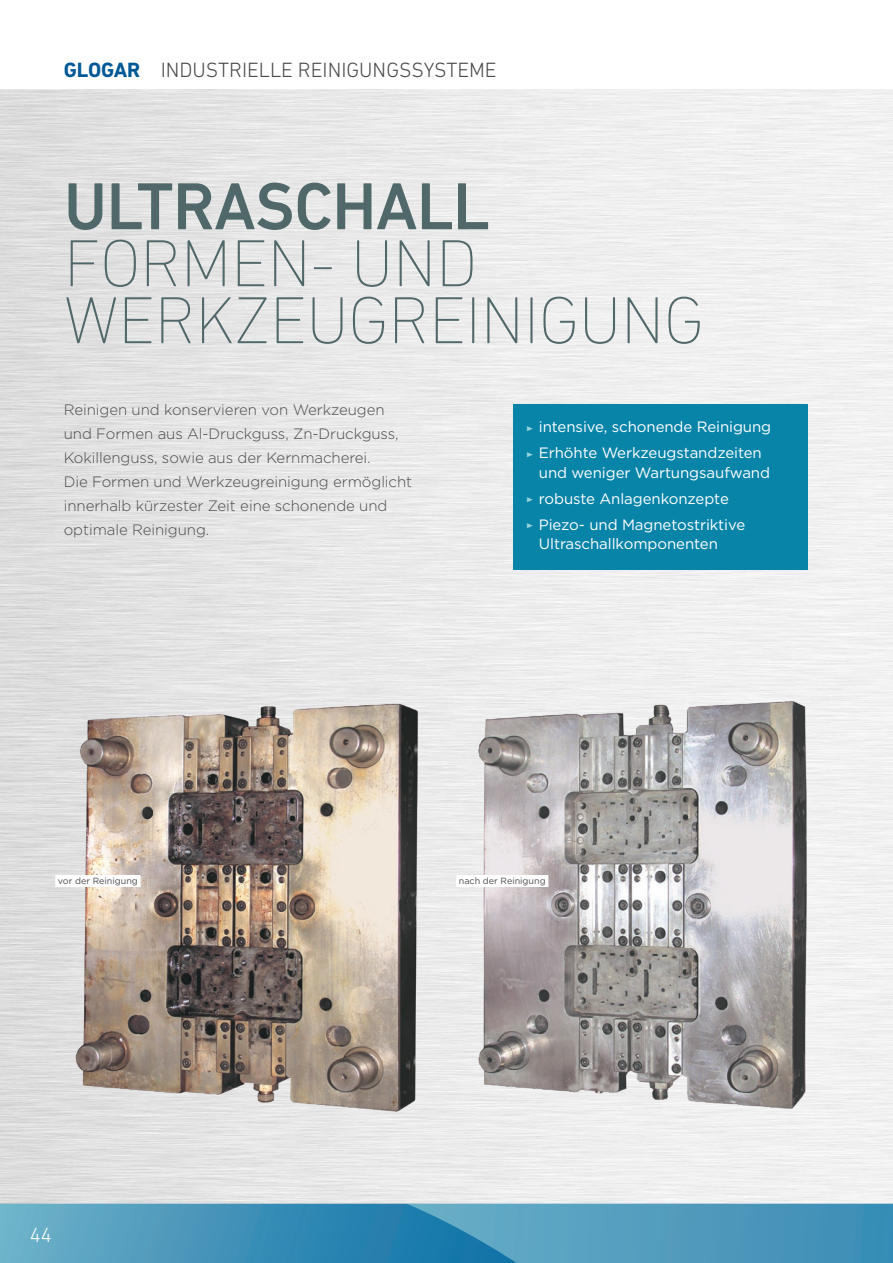
<style>
.page{position:relative;width:893px;height:1263px;background:#fff}
.page>*{position:absolute;margin:0;border:0;box-sizing:border-box;transform-origin:0 0}
.t1{font:200 67.5px/57px "DIN Next LT Pro";letter-spacing:-.01em;color:#506869}
.t2{font:500 67.5px "DIN Next LT Pro";letter-spacing:-.01em;color:#506869}
.t3{font:300 21px "DIN Next LT Pro";color:#4c494b}
.t4{font:300 21px "DIN Next LT Pro";color:#fff}
.t5{font:300 15px/24px "Gotham HTF";letter-spacing:-.005em;color:#4c494b}
.t6{font:15px/26px "Gotham HTF";letter-spacing:-.005em;color:#fff}
.t7{font:9px "Gotham HTF";color:#4c494b}
.s1{font-weight:700;color:#005996}
.s2{font-family:"Zeal";font-size:7.5px;color:#93d5da}
</style>
<div class="page">
<svg style="left:689px;top:1203px;width:204px;height:60px;background:#4794b9"></svg>
<svg style="left:0;top:1203px;width:689px;height:60px;background:#4a98bb"></svg>
<div style="left:513px;top:404px;width:295px;height:166px;background:#0884a9"></div>
<img style="left:457px;top:675px;width:383px;height:470px">
<img style="left:50px;top:675px;width:390px;height:470px">
<div style="left:55px;top:875px;width:86px;height:12px;background:#fff"></div>
<div style="left:456px;top:875px;width:92px;height:12px;background:#fff"></div>
<h2 class="t3" style="left:64px;top:58px;width:434px"><span class="s1">GLOGAR</span> INDUSTRIELLE REINIGUNGSSYSTEME</h2>
<h1 class="t2" style="left:64px;top:167px;width:427px">ULTRASCHALL</h1>
<h1 class="t1" style="left:64px;top:234px;width:642px">FORMEN- UND<br>WERKZEUGREINIGUNG</h1>
<p class="t5" style="left:64px;top:398px;width:350px">Reinigen und konservieren von Werkzeugen und Formen aus Al-Druckguss, Zn-Druckguss, Kokillenguss, sowie aus der Kernmacherei.<br>Die Formen und Werkzeugreinigung ermöglicht innerhalb kürzester Zeit eine schonende und optimale Reinigung.</p>
<p class="t6" style="left:526px;top:414px;width:247px"><span class="s2">®</span> intensive, schonende Reinigung <span class="s2">®</span> Erhöhte Werkzeugstandzeiten</p>
<p class="t6" style="left:526px;top:459px;width:245px;text-indent:13px">und weniger Wartungsaufwand <span class="s2">®</span> robuste Anlagenkonzepte<br><span class="s2">®</span> Piezo- und Magnetostriktive</p>
<p class="t6" style="left:539px;top:531px;width:181px">Ultraschallkomponenten</p>
<p class="t7" style="left:58px;top:876px;width:81px">vor der Reinigung</p>
<p class="t7" style="left:459px;top:876px;width:88px">nach der Reinigung</p>
<h2 class="t4" style="left:30px;top:1222px;width:24px">44</h2>
</div>
